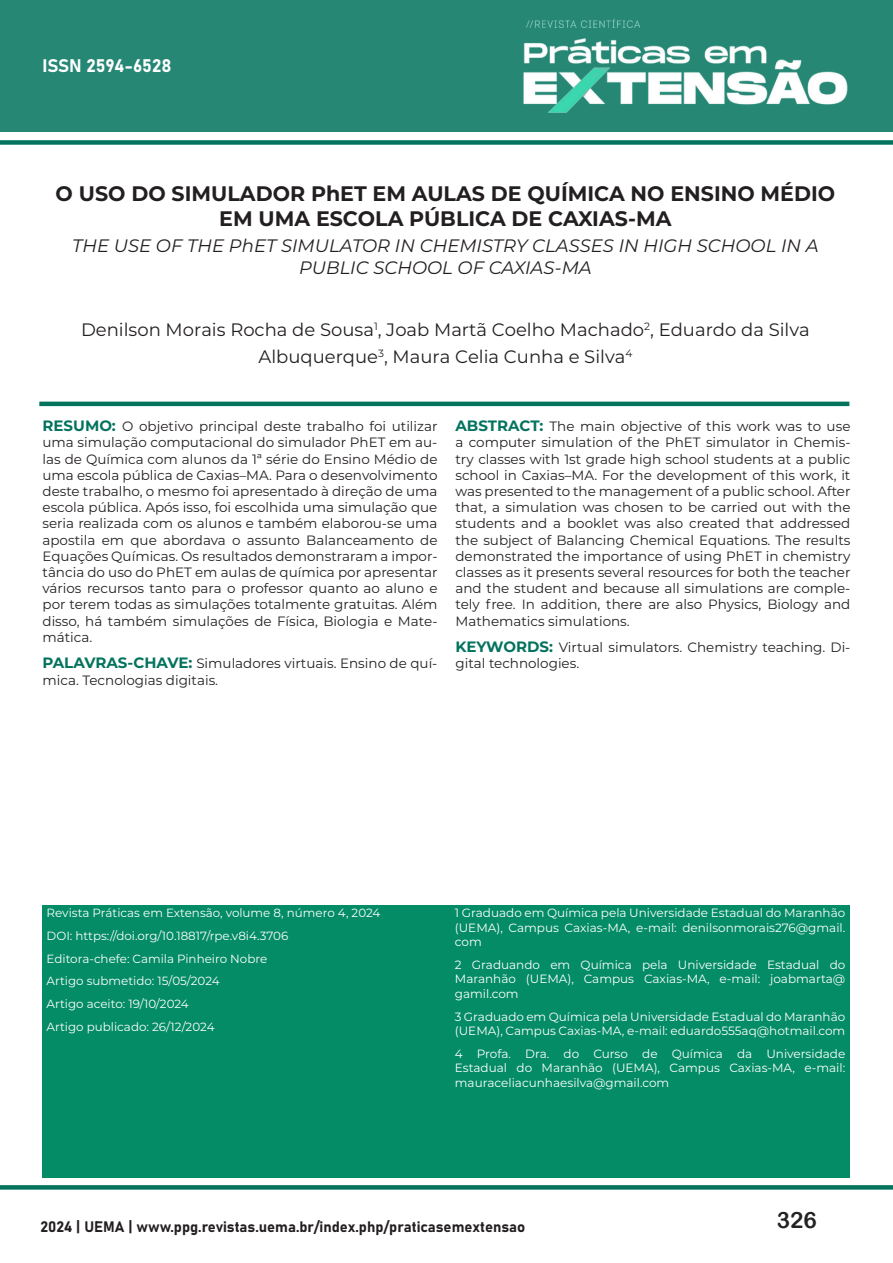
<style>
.page{position:relative;width:893px;height:1263px;background:#fff}
.page>*{position:absolute;margin:0;border:0;box-sizing:border-box;transform-origin:0 0}
.t1{font:22.5px "Arial Rounded MT Bold";color:#222}
.t2{font:700 21px/25.2px "Montserrat";color:#231f20;text-align:center}
.t3{font:18px/27px "Montserrat";color:#231f20;text-align:center}
.t4{font:italic 18px/21.6px "Montserrat";color:#231f20;text-align:center}
.t5{font:18px "Bahnschrift";color:#fff}
.t6{font:15px "Bahnschrift";color:#231f20}
.t7{font:13.5px/16.2px "Montserrat";color:#231f20;text-align:justify}
.t8{font:12px/14.4px "Montserrat";color:#fff;text-align:justify}
.t9{font:11.85px/22.6px "Montserrat";color:#fff}
.s1{font-weight:700;font-size:15px;color:#03735e}
</style>
<div class="page">
<div style="left:0;top:0;width:893px;height:132px;background:#268775"></div>
<img style="left:523px;top:18px;width:325px;height:95px">
<div style="left:0;top:140px;width:893px;height:5px;background:#03735e"></div>
<svg style="left:0;top:1185px;width:893px;height:4px;background:#0b7763"></svg>
<div style="left:43px;top:906px;width:807px;height:272px;background:#038c65"></div>
<hr style="left:39px;top:402px;width:810px;height:4px;background:#03735e">
<h3 class="t5" style="left:43px;top:52px;width:130px">ISSN 2594-6528</h3>
<h2 class="t2" style="left:56px;top:180px;width:781px">O USO DO SIMULADOR PhET EM AULAS DE QUÍMICA NO ENSINO MÉDIO<br>EM UMA ESCOLA PÚBLICA DE CAXIAS-MA</h2>
<h3 class="t4" style="left:72px;top:234px;width:748px">THE USE OF THE PhET SIMULATOR IN CHEMISTRY CLASSES IN HIGH SCHOOL IN A<br>PUBLIC SCHOOL OF CAXIAS-MA</h3>
<h3 class="t3" style="left:81px;top:316px;width:730px">Denilson Morais Rocha de Sousa<sup>1</sup>, Joab Martã Coelho Machado<sup>2</sup>, Eduardo da Silva<br>Albuquerque<sup>3</sup>, Maura Celia Cunha e Silva<sup>4</sup></h3>
<p class="t7" style="left:43px;top:418px;width:396px"><span class="s1">RESUMO:</span> O objetivo principal deste trabalho foi utilizar uma simulação computacional do simulador PhET em au&shy;las de Química com alunos da 1ª série do Ensino Médio de uma escola pública de Caxias–MA. Para o desenvolvimento deste trabalho, o mesmo foi apresentado à direção de uma escola pública. Após isso, foi escolhida uma simulação que seria realizada com os alunos e também elaborou-se uma apostila em que abordava o assunto Balanceamento de Equações Químicas. Os resultados demonstraram a impor&shy;tância do uso do PhET em aulas de química por apresentar vários recursos tanto para o professor quanto ao aluno e por terem todas as simulações totalmente gratuitas. Além disso, há também simulações de Física, Biologia e Mate&shy;mática.</p>
<p class="t7" style="left:43px;top:655px;width:396px"><span class="s1">PALAVRAS-CHAVE:</span> Simuladores virtuais. Ensino de quí&shy;mica. Tecnologias digitais.</p>
<p class="t7" style="left:455px;top:418px;width:396px"><span class="s1">ABSTRACT:</span> The main objective of this work was to use a computer simulation of the PhET simulator in Chemis&shy;try classes with 1st grade high school students at a public school in Caxias–MA. For the development of this work, it was presented to the management of a public school. After that, a simulation was chosen to be carried out with the students and a booklet was also created that addressed the subject of Balancing Chemical Equations. The results demonstrated the importance of using PhET in chemistry classes as it presents several resources for both the teacher and the student and because all simulations are comple&shy;tely free. In addition, there are also Physics, Biology and Mathematics simulations.</p>
<p class="t7" style="left:455px;top:639px;width:396px"><span class="s1">KEYWORDS:</span> Virtual simulators. Chemistry teaching. Di&shy;gital technologies.</p>
<p class="t9" style="left:47px;top:901px;width:335px">Revista Práticas em Extensão, volume 8, número 4, 2024<br>DOI: https://doi.org/10.18817/rpe.v8i4.3706<br>Editora-chefe: Camila Pinheiro Nobre<br>Artigo submetido: 15/05/2024<br>Artigo aceito: 19/10/2024<br>Artigo publicado: 26/12/2024</p>
<p class="t8" style="left:455px;top:905px;width:392px">1 Graduado em Química pela Universidade Estadual do Maranhão (UEMA), Campus Caxias-MA, e-mail: denilsonmorais276@gmail. com</p>
<p class="t8" style="left:455px;top:957px;width:392px">2 Graduando em Química pela Universidade Estadual do Maranhão (UEMA), Campus Caxias-MA, e-mail: joabmarta@ gamil.com</p>
<p class="t8" style="left:455px;top:1009px;width:392px">3 Graduado em Química pela Universidade Estadual do Maranhão (UEMA), Campus Caxias-MA, e-mail: eduardo555aq@hotmail.com</p>
<p class="t8" style="left:455px;top:1046px;width:392px">4 Profa. Dra. do Curso de Química da Universidade Estadual do Maranhão (UEMA), Campus Caxias-MA, e-mail: mauraceliacunhaesilva@gmail.com</p>
<p class="t6" style="left:40px;top:1215px;width:486px">2024 | UEMA | www.ppg.revistas.uema.br/index.php/praticasemextensao</p>
<h1 class="t1" style="left:777px;top:1206px;width:42px">326</h1>
</div>
